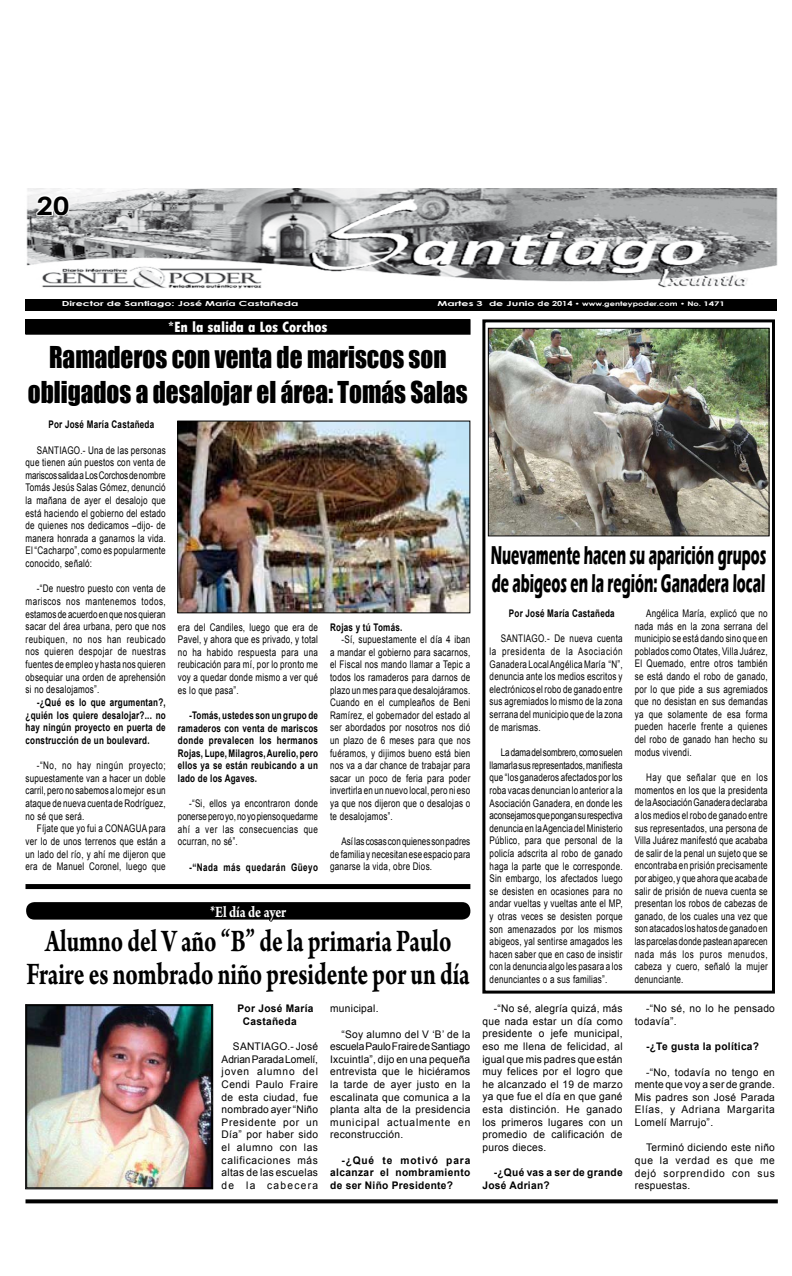
<style>
.page{position:relative;width:792px;height:1276px;background:#fff}
.page>*{position:absolute;margin:0;border:0;box-sizing:border-box;transform-origin:0 0}
.t1{font:700 33.3px/33.7px "Arno Pro";letter-spacing:-.005em;color:#000;text-align:center;scale:.72 1}
.t2{font:27.7px/34.2px "Impact";color:#000;text-align:center;scale:.91 1}
.t3{font:700 26.6px/28.2px "Eras ITC";color:#000;scale:.52 1}
.t4{font:700 25.2px "Century Gothic";color:#000;scale:1.14 1}
.t5{font:700 16.8px "Arno Pro";letter-spacing:-.005em;color:#fff;scale:.8 1}
.t6{font:800 condensed 15.6px "Tw Cen";color:#fff}
.t7{font:10.5px/12.6px "Arial";letter-spacing:.03em;color:#000;text-align:justify;scale:.77 1}
.t8{font:10.5px/12.6px "Arial";letter-spacing:.03em;color:#000;text-align:justify}
.t9{font:700 10.5px/12.6px "Arial";letter-spacing:.03em;color:#000;text-align:justify;scale:.77 1}
.t10{font:700 10.5px/12.6px "Arial";letter-spacing:.03em;color:#000}
.t11{font:700 10.5px "Arial";letter-spacing:.06em;color:#000;scale:.77 1}
.t12{font:700 6.9px "Century Gothic";color:#fff;scale:1.59 1}
.t13{font:700 6.3px "Century Gothic";color:#fff;scale:1.32 1}
.s1{font-size:6.9px}
</style>
<div class="page">
<svg style="left:26px;top:1199px;width:752px;height:4px;background:#181818"></svg>
<img style="left:26px;top:188px;width:751px;height:101px">
<div style="left:25px;top:299px;width:752px;height:12px;background:#000"></div>
<svg style="left:34px;top:193px;width:224px;height:25px"></svg>
<div style="left:26px;top:320px;width:444px;height:14px;background:#000"></div>
<div style="left:26px;top:319px;width:444px;height:15px;border:1px solid #000"></div>
<svg style="left:168px;top:332px;width:160px;height:1px"></svg>
<div style="left:482px;top:319px;width:293px;height:674px;border:3px solid #000"></div>
<img style="left:490px;top:330px;width:278px;height:204px">
<div style="left:488px;top:328px;width:282px;height:208px;border:1px solid #000"></div>
<img style="left:179px;top:422px;width:289px;height:189px">
<div style="left:177px;top:420px;width:293px;height:193px;border:1px solid #000"></div>
<div style="left:26px;top:884px;width:444px;height:5px;background:#000"></div>
<img style="left:25px;top:1004px;width:188px;height:185px">
<div style="left:26px;top:1005px;width:186px;height:183px;border:1px solid #000"></div>
<div style="left:26px;top:902px;width:444px;height:17px;background:#000;border-radius:8px"></div>
<svg style="left:208px;top:889px;width:81px;height:33px"></svg>
<h3 class="t4" style="left:37px;top:186px;width:30px">20</h3>
<p class="t12" style="left:62px;top:299px;width:150px">Director de Santiago: José María Castañeda</p>
<p class="t13" style="left:438px;top:299px;width:219px"><span class="s1">Martes 3 de Junio de 2014</span> • www.genteypoder.com • No. 1471</p>
<h3 class="t6" style="left:168px;top:318px;width:161px">*En la salida a Los Corchos</h3>
<h2 class="t2" style="left:28px;top:340px;width:485px">Ramaderos con venta de mariscos son obligados a desalojar el área: Tomás Salas</h2>
<p class="t9" style="left:48px;top:418px;width:139px">Por José María Castañeda</p>
<p class="t7" style="left:26px;top:444px;width:184px;text-indent:11px">SANTIAGO.- Una de las personas que tienen aún puestos con venta de mariscos salida a Los Corchos de nombre Tomás Jesús Salas Gómez, denunció la mañana de ayer el desalojo que está haciendo el gobierno del estado de quienes nos dedicamos –dijo- de manera honrada a ganarnos la vida.<br>El “Cacharpo”, como es popularmente conocido, señaló:</p>
<p class="t7" style="left:26px;top:582px;width:184px;text-indent:11px">-“De nuestro puesto con venta de mariscos nos mantenemos todos, estamos de acuerdo en que nos quieran sacar del área urbana, pero que nos reubiquen, no nos han reubicado nos quieren despojar de nuestras fuentes de empleo y hasta nos quieren obsequiar una orden de aprehensión si no desalojamos”.</p>
<p class="t9" style="left:26px;top:696px;width:184px;text-indent:11px">-¿Qué es lo que argumentan?, ¿quién los quiere desalojar?... no hay ningún proyecto en puerta de construcción de un boulevard.</p>
<p class="t7" style="left:26px;top:759px;width:184px;text-indent:11px">-“No, no hay ningún proyecto; supuestamente van a hacer un doble carril, pero no sabemos a lo mejor es un ataque de nueva cuenta de Rodríguez, no sé que será.</p>
<p class="t7" style="left:26px;top:822px;width:184px;text-indent:11px">Fíjate que yo fui a CONAGUA para ver lo de unos terrenos que están a un lado del río, y ahí me dijeron que era de Manuel Coronel, luego que</p>
<p class="t7" style="left:178px;top:620px;width:184px">era del Candiles, luego que era de Pavel, y ahora que es privado, y total no ha habido respuesta para una reubicación para mí, por lo pronto me voy a quedar donde mismo a ver qué es lo que pasa”.</p>
<p class="t9" style="left:178px;top:709px;width:184px;text-indent:11px">-Tomás, ustedes son un grupo de ramaderos con venta de mariscos donde prevalecen los hermanos Rojas, Lupe, Milagros, Aurelio, pero ellos ya se están reubicando a un lado de los Agaves.</p>
<p class="t7" style="left:178px;top:797px;width:184px;text-indent:11px">-“Si, ellos ya encontraron donde ponerse pero yo, no yo pienso quedarme ahí a ver las consecuencias que ocurran, no sé”.</p>
<p class="t11" style="left:189px;top:860px;width:169px">-“Nada más quedarán Güeyo</p>
<p class="t9" style="left:330px;top:621px;width:95px">Rojas y tú Tomás.</p>
<p class="t7" style="left:330px;top:633px;width:184px;text-indent:11px">-Sí, supuestamente el día 4 iban a mandar el gobierno para sacarnos, el Fiscal nos mando llamar a Tepic a todos los ramaderos para darnos de plazo un mes para que desalojáramos.<br>Cuando en el cumpleaños de Beni Ramírez, el gobernador del estado al ser abordados por nosotros nos dió un plazo de 6 meses para que nos fuéramos, y dijimos bueno está bien nos va a dar chance de trabajar para sacar un poco de feria para poder invertirla en un nuevo local, pero ni eso ya que nos dijeron que o desalojas o te desalojamos”.</p>
<p class="t7" style="left:330px;top:835px;width:184px;text-indent:11px">Así las cosas con quienes son padres de familia y necesitan ese espacio para ganarse la vida, obre Dios.</p>
<h3 class="t5" style="left:210px;top:902px;width:97px">*El día de ayer</h3>
<h1 class="t1" style="left:27px;top:925px;width:617px">Alumno del V año “B” de la primaria Paulo<br>Fraire es nombrado niño presidente por un día</h1>
<p class="t10" style="left:243px;top:1002px;width:72px;text-indent:-6px">Por José María<br>Castañeda</p>
<p class="t8" style="left:222px;top:1040px;width:98px;text-indent:11px">SANTIAGO.- José Adrian Parada Lomelí, joven alumno del Cendi Paulo Fraire de esta ciudad, fue nombrado ayer “Niño Presidente por un Día” por haber sido el alumno con las calificaciones más altas de las escuelas de la cabecera</p>
<p class="t8" style="left:330px;top:1002px;width:50px">municipal.</p>
<p class="t8" style="left:330px;top:1027px;width:142px;text-indent:11px">“Soy alumno del V ‘B’ de la escuela Paulo Fraire de Santiago Ixcuintla”, dijo en una pequeña entrevista que le hiciéramos la tarde de ayer justo en la escalinata que comunica a la planta alta de la presidencia municipal actualmente en reconstrucción.</p>
<p class="t10" style="left:330px;top:1154px;width:142px;text-align:justify;text-indent:11px">-¿Qué te motivó para alcanzar el nombramiento de ser Niño Presidente?</p>
<h3 class="t3" style="left:491px;top:541px;width:531px">Nuevamente hacen su aparición grupos de abigeos en la región: Ganadera local</h3>
<p class="t9" style="left:509px;top:607px;width:139px">Por José María Castañeda</p>
<p class="t7" style="left:490px;top:632px;width:174px;text-indent:11px">SANTIAGO.- De nueva cuenta la presidenta de la Asociación Ganadera Local Angélica María “N”, denuncia ante los medios escritos y electrónicos el robo de ganado entre sus agremiados lo mismo de la zona serrana del municipio que de la zona de marismas.</p>
<p class="t7" style="left:490px;top:746px;width:174px;text-indent:11px">La dama del sombrero, como suelen llamarla sus representados, manifiesta que “los ganaderos afectados por los roba vacas denuncian lo anterior a la Asociación Ganadera, en donde les aconsejamos que pongan su respectiva denuncia en la Agencia del Ministerio Público, para que personal de la policía adscrita al robo de ganado haga la parte que le corresponde.<br>Sin embargo, los afectados luego se desisten en ocasiones para no andar vueltas y vueltas ante el MP, y otras veces se desisten porque son amenazados por los mismos abigeos, yal sentirse amagados les hacen saber que en caso de insistir con la denuncia algo les pasara a los denunciantes o a sus familias”.</p>
<p class="t8" style="left:482px;top:1002px;width:142px;text-indent:11px">-“No sé, alegría quizá, más que nada estar un día como presidente o jefe municipal, eso me llena de felicidad, al igual que mis padres que están muy felices por el logro que he alcanzado el 19 de marzo ya que fue el día en que gané esta distinción. He ganado los primeros lugares con un promedio de calificación de puros dieces.</p>
<p class="t10" style="left:482px;top:1166px;width:142px;text-indent:11px">-¿Qué vas a ser de grande<br>José Adrian?</p>
<p class="t7" style="left:635px;top:607px;width:174px;text-indent:11px">Angélica María, explicó que no nada más en la zona serrana del municipio se está dando sino que en poblados como Otates, Villa Juárez, El Quemado, entre otros también se está dando el robo de ganado, por lo que pide a sus agremiados que no desistan en sus demandas ya que solamente de esa forma pueden hacerle frente a quienes del robo de ganado han hecho su modus vivendi.</p>
<p class="t7" style="left:635px;top:771px;width:174px;text-indent:11px">Hay que señalar que en los momentos en los que la presidenta de la Asociación Ganadera declaraba a los medios el robo de ganado entre sus representados, una persona de Villa Juárez manifestó que acababa de salir de la penal un sujeto que se encontraba en prisión precisamente por abigeo, y que ahora que acaba de salir de prisión de nueva cuenta se presentan los robos de cabezas de ganado, de los cuales una vez que son atacados los hatos de ganado en las parcelas donde pastean aparecen nada más los puros menudos, cabeza y cuero, señaló la mujer denunciante.</p>
<p class="t8" style="left:635px;top:1002px;width:142px;text-indent:11px">-“No sé, no lo he pensado todavía”.</p>
<p class="t10" style="left:646px;top:1040px;width:115px">-¿Te gusta la política?</p>
<p class="t8" style="left:635px;top:1065px;width:142px;text-indent:11px">-“No, todavía no tengo en mente que voy a ser de grande.<br>Mis padres son José Parada Elías, y Adriana Margarita Lomelí Marrujo”.</p>
<p class="t8" style="left:635px;top:1141px;width:142px;text-indent:11px">Terminó diciendo este niño que la verdad es que me dejó sorprendido con sus respuestas.</p>
</div>
